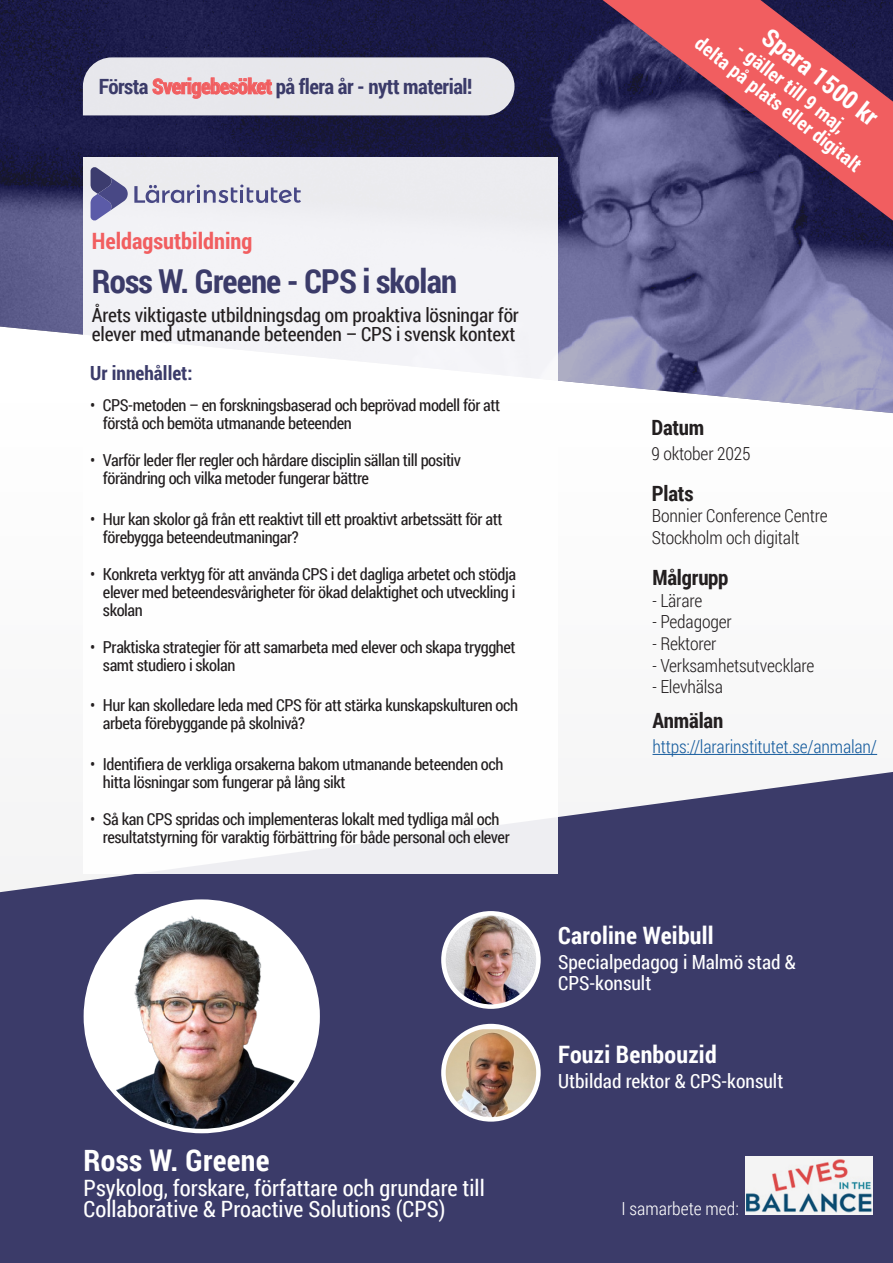
<style>
.page{position:relative;width:893px;height:1263px;background:#fff}
.page>*{position:absolute;margin:0;border:0;box-sizing:border-box;transform-origin:0 0}
.Rubrik_omslag{font:700 33px "Roboto Condensed";letter-spacing:-.025em;color:#3b3b69}
.info-text{font:700 30px "Roboto Condensed";letter-spacing:.01em;color:#fff}
.underrubrik_omslag{font:700 25.5px "Roboto Condensed";color:#fff}
.info-text-2{font:700 24px "Roboto Condensed";letter-spacing:.01em;color:#fff}
.info-text-3{font:22.5px/21px "Roboto Condensed";color:#fff}
.Rubrik_2{font:700 22.5px "Roboto Condensed";color:#f15e60}
.Rubrik_omslag-2{font:700 21px "Roboto Condensed";letter-spacing:-.025em;color:#3b3b69}
.underrubrik_omslag-2{font:700 21px "Roboto Condensed";letter-spacing:-.01em;color:#231f20}
.underrubrik_omslag-3{font:19.5px/19.5px "Roboto Condensed";letter-spacing:-.01em;color:#231f20}
.info-text-4{font:19.5px/21px "Roboto Condensed";color:#fff}
.underrubrik_omslag-4{font:700 19.5px/21px "Roboto Condensed";color:#fff;text-align:center}
.Rubrik_2-2{font:700 19.5px "Roboto Condensed";color:#3b3b6a}
.underrubrik_omslag-5{font:300 18px/21.6px "Roboto Condensed";letter-spacing:-.01em;color:#231f20}
.underrubrik_omslag-6{font:300 18px "Roboto Condensed";letter-spacing:-.01em;color:#175d9e}
.Rubrik_2-3{font:300 18px "Roboto Condensed";color:#fff}
.t1{font:16.5px/18px "Roboto Condensed";letter-spacing:-.025em;color:#231f20}
.s1{color:#f25e61}
</style>
<div class="page">
<div style="left:0;top:73px;width:893px;height:1190px;background:#fafafa"></div>
<div style="left:0;top:772px;width:893px;height:491px;background:#3b3b69"></div>
<img style="left:0;top:0;width:893px;height:413px">
<div style="left:84px;top:158px;width:474px;height:716px;background:#fff"></div>
<div style="left:83px;top:57px;width:431px;height:58px;background:#e7e7ec"></div>
<hr style="left:652px;top:754px;width:225px;height:1px;background:#175d9e">
<div style="left:86px;top:902px;width:232px;height:229px;background:#fff;border-radius:50%"></div>
<img style="left:111px;top:902px;width:195px;height:229px">
<div style="left:84px;top:899px;width:236px;height:234px;border:5px solid #fff;border-radius:50%"></div>
<img style="left:443px;top:913px;width:95px;height:93px">
<div style="left:441px;top:911px;width:100px;height:98px;border:5px solid #fff;border-radius:50%"></div>
<img style="left:443px;top:1029px;width:94px;height:90px">
<div style="left:441px;top:1024px;width:100px;height:97px;border:5px solid #fff;border-radius:50%"></div>
<svg style="left:603px;top:0;width:290px;height:221px"></svg>
<svg style="left:134px;top:185px;width:167px;height:18px"></svg>
<svg style="left:91px;top:167px;width:37px;height:54px"></svg>
<img style="left:745px;top:1156px;width:127px;height:58px">
<p class="Rubrik_omslag-2" style="left:99px;top:72px;width:375px">Första <span class="s1">Sverigebesöket</span> på flera år - nytt material!</p>
<p class="Rubrik_2" style="left:92px;top:225px;width:162px">Heldagsutbildning</p>
<p class="Rubrik_omslag" style="left:92px;top:258px;width:367px">Ross W. Greene - CPS i skolan</p>
<p class="underrubrik_omslag-3" style="left:92px;top:304px;width:429px">Årets viktigaste utbildningsdag om proaktiva lösningar för elever med utmanande beteenden – CPS i svensk kontext</p>
<p class="Rubrik_2-2" style="left:90px;top:359px;width:104px">Ur innehållet:</p>
<p class="t1" style="left:103px;top:396px;width:399px;text-indent:-13px">• CPS-metoden – en forskningsbaserad och beprövad modell för att förstå och bemöta utmanande beteenden</p>
<p class="t1" style="left:103px;top:451px;width:360px;text-indent:-13px">• Varför leder fler regler och hårdare disciplin sällan till positiv förändring och vilka metoder fungerar bättre</p>
<p class="t1" style="left:103px;top:509px;width:401px;text-indent:-13px">• Hur kan skolor gå från ett reaktivt till ett proaktivt arbetssätt för att förebygga beteendeutmaningar?</p>
<p class="t1" style="left:103px;top:564px;width:415px;text-align:justify;text-indent:-13px">• Konkreta verktyg för att använda CPS i det dagliga arbetet och stödja elever med beteendesvårigheter för ökad delaktighet och utveckling i skolan</p>
<p class="t1" style="left:103px;top:638px;width:414px;text-indent:-13px">• Praktiska strategier för att samarbeta med elever och skapa trygghet samt studiero i skolan</p>
<p class="t1" style="left:103px;top:696px;width:417px;text-indent:-13px">• Hur kan skolledare leda med CPS för att stärka kunskapskulturen och arbeta förebyggande på skolnivå?</p>
<p class="t1" style="left:103px;top:754px;width:402px;text-indent:-13px">• Identifiera de verkliga orsakerna bakom utmanande beteenden och hitta lösningar som fungerar på lång sikt</p>
<p class="t1" style="left:103px;top:809px;width:408px;text-indent:-13px">• Så kan CPS spridas och implementeras lokalt med tydliga mål och resultatstyrning för varaktig förbättring för både personal och elever</p>
<p class="info-text" style="left:84px;top:1139px;width:187px">Ross W. Greene</p>
<p class="info-text-3" style="left:84px;top:1177px;width:403px">Psykolog, forskare, författare och grundare till<br>Collaborative &amp; Proactive Solutions (CPS)</p>
<p class="underrubrik_omslag" style="left:776px;top:20px;width:141px;rotate:38deg">Spara 1500 kr</p>
<p class="underrubrik_omslag-4" style="left:718px;top:16px;width:207px;rotate:38deg">- gäller till 9 maj,<br>delta på plats eller digitalt</p>
<p class="underrubrik_omslag-2" style="left:651px;top:413px;width:54px">Datum</p>
<p class="underrubrik_omslag-5" style="left:651px;top:442px;width:101px">9 oktober 2025</p>
<p class="underrubrik_omslag-2" style="left:652px;top:479px;width:43px">Plats</p>
<p class="underrubrik_omslag-5" style="left:652px;top:505px;width:177px">Bonnier Conference Centre<br>Stockholm och digitalt</p>
<p class="underrubrik_omslag-2" style="left:652px;top:562px;width:77px">Målgrupp</p>
<p class="underrubrik_omslag-5" style="left:652px;top:589px;width:51px">- Lärare</p>
<p class="underrubrik_omslag-5" style="left:652px;top:610px;width:81px">- Pedagoger</p>
<p class="underrubrik_omslag-5" style="left:652px;top:632px;width:65px">- Rektorer</p>
<p class="underrubrik_omslag-5" style="left:652px;top:654px;width:163px">- Verksamhetsutvecklare</p>
<p class="underrubrik_omslag-5" style="left:652px;top:675px;width:72px">- Elevhälsa</p>
<p class="underrubrik_omslag-2" style="left:652px;top:706px;width:72px">Anmälan</p>
<p class="underrubrik_omslag-6" style="left:652px;top:734px;width:226px">https://lararinstitutet.se/anmalan/</p>
<p class="info-text-2" style="left:558px;top:919px;width:157px">Caroline Weibull</p>
<p class="info-text-4" style="left:558px;top:951px;width:239px">Specialpedagog i Malmö stad &amp;<br>CPS-konsult</p>
<p class="info-text-2" style="left:558px;top:1038px;width:160px">Fouzi Benbouzid</p>
<p class="info-text-4" style="left:558px;top:1070px;width:227px">Utbildad rektor &amp; CPS-konsult</p>
<p class="Rubrik_2-3" style="left:622px;top:1196px;width:119px">I samarbete med:</p>
</div>
